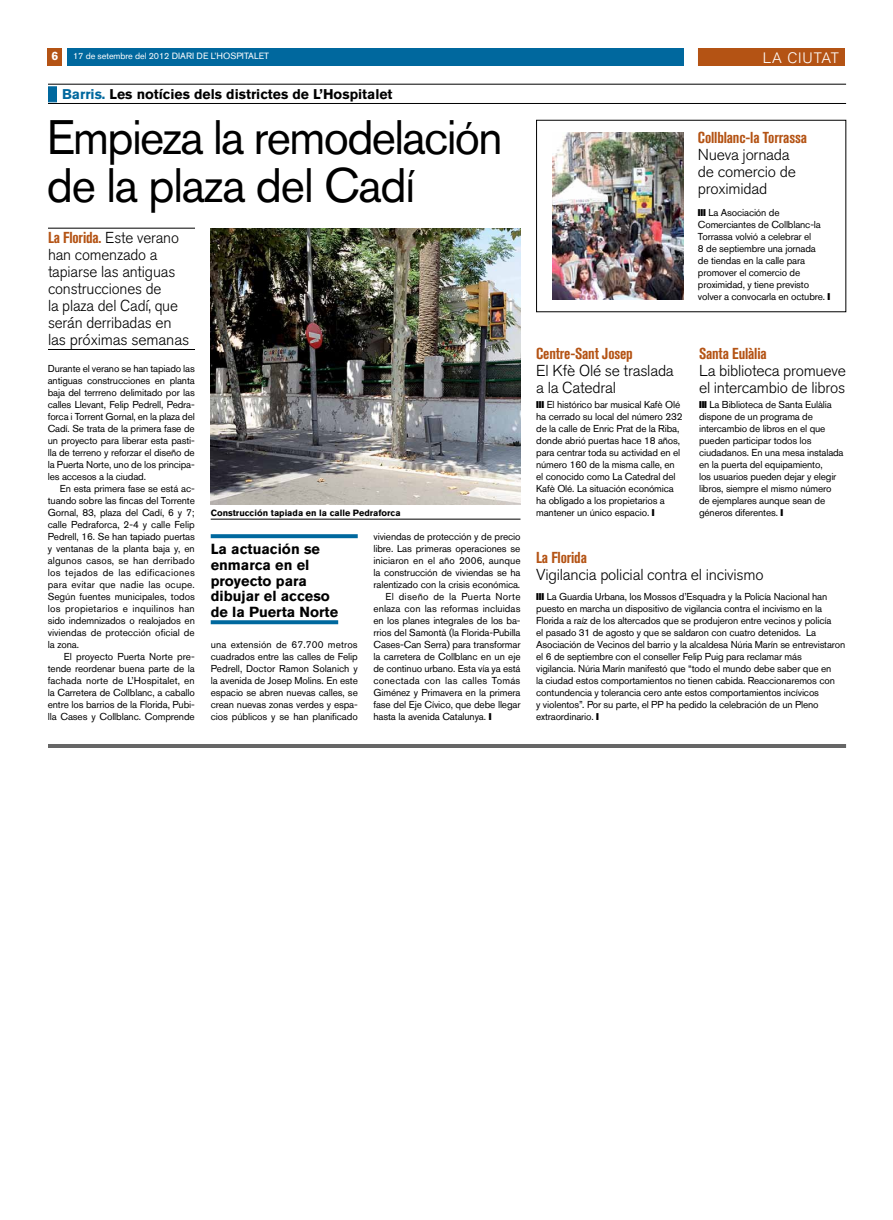
<style>
.page{position:relative;width:893px;height:1220px;background:#fff}
.page>*{position:absolute;margin:0;border:0;box-sizing:border-box;transform-origin:0 0}
.t1{font:48px/48px "Akzidenz Grotesk BQ";letter-spacing:-.035em;color:#000}
.t2{font:300 15.8px/17px "Akzidenz Grotesk BQ";letter-spacing:-.015em;color:#000}
.t3{font:700 condensed 15.8px "Akzidenz Grotesk BQ";letter-spacing:-.01em;color:#b45314}
.t4{font:300 15px "Akzidenz Grotesk BQ";letter-spacing:.06em;color:#fff}
.t5{font:700 14.5px/15.7px "Akzidenz Grotesk BQ";color:#000}
.t6{font:700 14px "Akzidenz Grotesk BQ";color:#000}
.t7{font:10px/12px "Akzidenz Grotesk BQ";letter-spacing:-.015em;color:#000;text-align:justify}
.t8{font:10px "Akzidenz Grotesk BQ";letter-spacing:.005em;color:#000}
.t9{font:10px "Akzidenz Grotesk BQ";letter-spacing:.02em;color:#000}
.t10{font:10px "Akzidenz Grotesk BQ";letter-spacing:.035em;color:#000}
.t11{font:9px "Akzidenz Grotesk BQ";letter-spacing:-.01em;color:#fff}
.t12{font:700 9px "Akzidenz Grotesk BQ";color:#000}
.s1{font-weight:700;font-size:12px}
.s2{font-style:inherit}
.s3{color:#00689e}
.s4{font-weight:700;font-stretch:condensed;color:#b45314}
</style>
<div class="page">
<div style="left:67px;top:48px;width:616px;height:18px;background:#00689e"></div>
<div style="left:48px;top:48px;width:14px;height:18px;background:#b45314"></div>
<hr style="left:48px;top:744px;width:798px;height:4px;background:#666">
<hr style="left:48px;top:84px;width:798px;height:1px;background:#000">
<hr style="left:48px;top:103px;width:798px;height:1px;background:#000">
<div style="left:48px;top:86px;width:9px;height:16px;background:#00689e;border:1px solid #00689e"></div>
<hr style="left:48px;top:228px;width:147px;height:1px;background:#000">
<hr style="left:48px;top:349px;width:147px;height:1px;background:#000">
<div style="left:698px;top:48px;width:147px;height:18px;background:#b45314"></div>
<svg style="left:211px;top:534px;width:147px;height:4px"></svg>
<svg style="left:211px;top:620px;width:127px;height:4px"></svg>
<img style="left:211px;top:228px;width:309px;height:276px">
<hr style="left:211px;top:519px;width:309px;height:1px;background:#000">
<img style="left:552px;top:132px;width:131px;height:168px">
<p class="t11" style="left:52px;top:51px;width:219px"><span class="s1">6</span> 17 de setembre del 2012 <span class="s2">DIARI DE L’HOSPITALET</span></p>
<h3 class="t6" style="left:62px;top:86px;width:332px"><span class="s3">Barris.</span> Les notícies dels districtes de L’Hospitalet</h3>
<h1 class="t1" style="left:47px;top:113px;width:457px">Empieza la remodelación de la plaza del Cadí</h1>
<h2 class="t2" style="left:48px;top:230px;width:143px"><span class="s4">La Florida.</span> Este verano han comenzado a tapiarse las antiguas construcciones de<br>la plaza del Cadí, que serán derribadas en las próximas semanas</h2>
<p class="t7" style="left:48px;top:362px;width:149px">Durante el verano se han tapiado las antiguas construcciones en planta baja del terrreno delimitado por las calles Llevant, Felip Pedrell, Pedra&shy;forca i Torrent Gornal, en la plaza del Cadí. Se trata de la primera fase de un proyecto para liberar esta pasti&shy;lla de terreno y reforzar el diseño de la Puerta Norte, uno de los principa&shy;les accesos a la ciudad.</p>
<p class="t7" style="left:48px;top:482px;width:149px;text-indent:12px">En esta primera fase se está ac&shy;tuando sobre las fincas del Torrente Gornal, 83, plaza del Cadí, 6 y 7; calle Pedraforca, 2-4 y calle Felip Pedrell, 16. Se han tapiado puertas y ventanas de la planta baja y, en algunos casos, se han derribado los tejados de las edificaciones para evitar que nadie las ocupe.<br>Según fuentes municipales, todos los propietarios e inquilinos han sido indemnizados o realojados en viviendas de protección oficial de la zona.</p>
<p class="t7" style="left:48px;top:650px;width:149px;text-indent:16px">El proyecto Puerta Norte pre&shy;tende reordenar buena parte de la fachada norte de L’Hospitalet, en la Carretera de Collblanc, a caballo entre los barrios de la Florida, Pubi&shy;lla Cases y Collblanc. Comprende</p>
<p class="t12" style="left:211px;top:508px;width:191px">Construcción tapiada en la calle Pedraforca</p>
<h3 class="t5" style="left:211px;top:541px;width:129px">La actuación se enmarca en el proyecto para dibujar el acceso de la Puerta Norte</h3>
<p class="t7" style="left:211px;top:638px;width:149px">una extensión de 67.700 metros cuadrados entre las calles de Felip Pedrell, Doctor Ramon Solanich y la avenida de Josep Molins. En este espacio se abren nuevas calles, se crean nuevas zonas verdes y espa&shy;cios públicos y se han planificado</p>
<p class="t7" style="left:373px;top:530px;width:149px">viviendas de protección y de precio</p>
<p class="t7" style="left:373px;top:542px;width:148px">libre. Las primeras operaciones se</p>
<p class="t8" style="left:373px;top:555px;width:149px">iniciaron en el año 2006, aunque</p>
<p class="t7" style="left:373px;top:566px;width:149px">la construcción de viviendas se ha</p>
<p class="t7" style="left:373px;top:578px;width:148px">ralentizado con la crisis económica.</p>
<p class="t10" style="left:385px;top:591px;width:137px">El diseño de la Puerta Norte</p>
<p class="t8" style="left:373px;top:603px;width:148px">enlaza con las reformas incluidas</p>
<p class="t7" style="left:373px;top:614px;width:149px">en los planes integrales de los ba-</p>
<p class="t7" style="left:373px;top:626px;width:149px">rrios del Samontà (la Florida-Pubilla</p>
<p class="t7" style="left:373px;top:638px;width:149px">Cases-Can Serra) para transformar</p>
<p class="t7" style="left:373px;top:650px;width:149px">la carretera de Collblanc en un eje</p>
<p class="t7" style="left:373px;top:662px;width:149px">de continuo urbano. Esta vía ya está</p>
<p class="t9" style="left:373px;top:675px;width:148px">conectada con las calles Tomás</p>
<p class="t7" style="left:373px;top:686px;width:149px">Giménez y Primavera en la primera</p>
<p class="t7" style="left:373px;top:698px;width:149px">fase del Eje Cívico, que debe llegar</p>
<p class="t7" style="left:373px;top:710px;width:114px">hasta la avenida Catalunya.</p>
<h3 class="t4" style="left:763px;top:49px;width:78px">la c iutat</h3>
<h2 class="t3" style="left:698px;top:129px;width:111px">Collblanc-la Torrassa</h2>
<h2 class="t2" style="left:698px;top:146px;width:99px">Nueva jornada de comercio de proximidad</h2>
<p class="t7" style="left:698px;top:206px;width:129px;text-align:left;text-indent:10px">La Asociación de<br>Comerciantes de Collblanc-la<br>Torrassa volvió a celebrar el<br>8 de septiembre una jornada de tiendas en la calle para promover el comercio de proximidad, y tiene previsto volver a convocarla en octubre.</p>
<h2 class="t3" style="left:536px;top:345px;width:98px">Centre-Sant Josep</h2>
<h2 class="t2" style="left:536px;top:362px;width:139px">El Kfè Olé se traslada a la Catedral</h2>
<p class="t7" style="left:536px;top:398px;width:148px;text-align:left;text-indent:10px">El histórico bar musical Kafè Olé ha cerrado su local del número 232 de la calle de Enric Prat de la Riba, donde abrió puertas hace 18 años, para centrar toda su actividad en el número 160 de la misma calle, en el conocido como La Catedral del<br>Kafè Olé. La situación económica ha obligado a los propietarios a mantener un único espacio.</p>
<h2 class="t3" style="left:699px;top:345px;width:69px">Santa Eulàlia</h2>
<h2 class="t2" style="left:699px;top:362px;width:149px">La biblioteca promueve el intercambio de libros</h2>
<p class="t7" style="left:699px;top:398px;width:146px;text-align:left;text-indent:10px">La Biblioteca de Santa Eulàlia dispone de un programa de intercambio de libros en el que pueden participar todos los ciudadanos. En una mesa instalada en la puerta del equipamiento,<br>los usuarios pueden dejar y elegir libros, siempre el mismo número de ejemplares aunque sean de géneros diferentes.</p>
<h2 class="t3" style="left:536px;top:549px;width:52px">La Florida</h2>
<h2 class="t2" style="left:536px;top:566px;width:229px">Vigilancia policial contra el incivismo</h2>
<p class="t7" style="left:536px;top:590px;width:311px;text-align:left;text-indent:10px">La Guardia Urbana, los Mossos d’Esquadra y la Policía Nacional han puesto en marcha un dispositivo de vigilancia contra el incivismo en la Florida a raíz de los altercados que se produjeron entre vecinos y policía<br>el pasado 31 de agosto y que se saldaron con cuatro detenidos. La Asociación de Vecinos del barrio y la alcaldesa Núria Marín se entrevistaron el 6 de septiembre con el conseller Felip Puig para reclamar más<br>vigilancia. Núria Marín manifestó que “todo el mundo debe saber que en<br>la ciudad estos comportamientos no tienen cabida. Reaccionaremos con contundencia y tolerancia cero ante estos comportamientos incívicos<br>y violentos”. Por su parte, el PP ha pedido la celebración de un Pleno extraordinario.</p>
</div>
